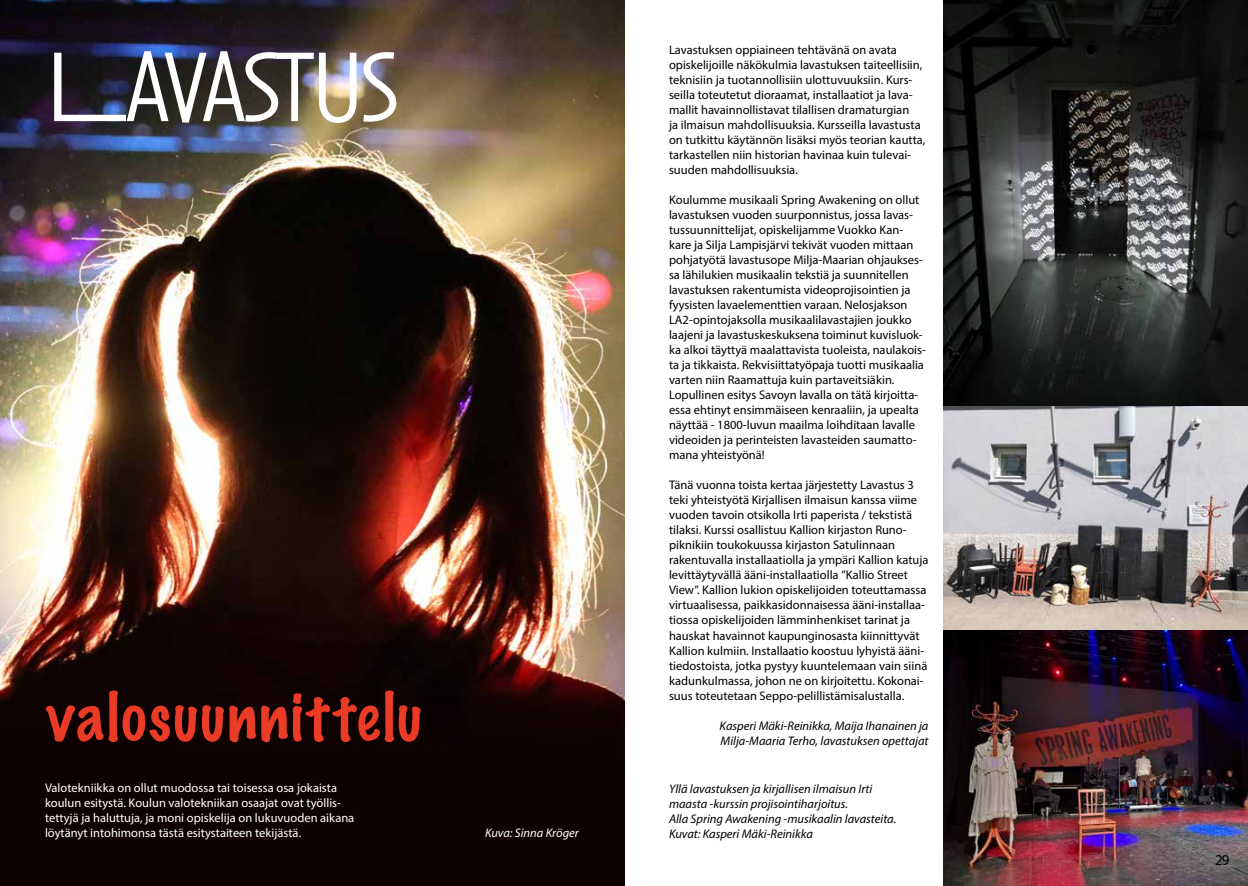
<style>
.page{position:relative;width:1248px;height:886px;background:#fff}
.page>*{position:absolute;margin:0;border:0;box-sizing:border-box;transform-origin:0 0}
.t1{font:300 101.5px "Anisette Std";letter-spacing:-.06em;color:#fff}
.t2{font:100 60px "Marker Felt";letter-spacing:.04em;color:#ea3b26}
.t3{font:15px "Myriad Pro";color:#000}
.t4{font:12.5px/15px "Myriad Pro";color:#000}
.t5{font:italic 12.5px/15px "Myriad Pro";color:#000}
.t6{font:12.5px/15px "Myriad Pro";color:#fff}
.t7{font:italic 12.5px "Myriad Pro";color:#fff}
</style>
<div class="page">
<div style="left:0;top:105px;width:624px;height:781px;background:#0f0101"></div>
<img style="left:0;top:0;width:624px;height:719px">
<img style="left:943px;top:405px;width:304px;height:481px">
<img style="left:943px;top:0;width:304px;height:405px">
<h1 class="t1" style="left:45px;top:33px;width:356px">LAVASTUS</h1>
<h2 class="t2" style="left:47px;top:669px;width:376px">valosuunnittelu</h2>
<p class="t6" style="left:45px;top:780px;width:311px">Valotekniikka on ollut muodossa tai toisessa osa jokaista koulun esitystä. Koulun valotekniikan osaajat ovat työllis&shy;tettyjä ja haluttuja, ja moni opiskelija on lukuvuoden aikana löytänyt intohimonsa tästä esitystaiteen tekijästä.</p>
<p class="t7" style="left:485px;top:825px;width:95px">Kuva: Sinna Kröger</p>
<p class="t4" style="left:669px;top:42px;width:258px">Lavastuksen oppiaineen tehtävänä on avata opiskelijoille näkökulmia lavastuksen taiteellisiin, teknisiin ja tuotannollisiin ulottuvuuksiin. Kurs&shy;seilla toteutetut dioraamat, installaatiot ja lava&shy;mallit havainnollistavat tilallisen dramaturgian<br>ja ilmaisun mahdollisuuksia. Kursseilla lavastusta on tutkittu käytännön lisäksi myös teorian kautta, tarkastellen niin historian havinaa kuin tulevai&shy;suuden mahdollisuuksia.</p>
<p class="t4" style="left:669px;top:192px;width:258px">Koulumme musikaali Spring Awakening on ollut lavastuksen vuoden suurponnistus, jossa lavas&shy;tussuunnittelijat, opiskelijamme Vuokko Kan&shy;kare ja Silja Lampisjärvi tekivät vuoden mittaan pohjatyötä lavastusope Milja-Maarian ohjaukses&shy;sa lähilukien musikaalin tekstiä ja suunnitellen lavastuksen rakentumista videoprojisointien ja fyysisten lavaelementtien varaan. Nelosjakson LA2-opintojaksolla musikaalilavastajien joukko laajeni ja lavastuskeskuksena toiminut kuvisluok&shy;ka alkoi täyttyä maalattavista tuoleista, naulakois&shy;ta ja tikkaista. Rekvisiittatyöpaja tuotti musikaalia varten niin Raamattuja kuin partaveitsiäkin.<br>Lopullinen esitys Savoyn lavalla on tätä kirjoitta&shy;essa ehtinyt ensimmäiseen kenraaliin, ja upealta näyttää - 1800-luvun maailma loihditaan lavalle videoiden ja perinteisten lavasteiden saumatto&shy;mana yhteistyönä!</p>
<p class="t4" style="left:669px;top:477px;width:261px">Tänä vuonna toista kertaa järjestetty Lavastus 3 teki yhteistyötä Kirjallisen ilmaisun kanssa viime vuoden tavoin otsikolla Irti paperista / tekstistä tilaksi. Kurssi osallistuu Kallion kirjaston Runo&shy;piknikiin toukokuussa kirjaston Satulinnaan rakentuvalla installaatiolla ja ympäri Kallion katuja levittäytyvällä ääni-installaatiolla ”Kallio Street View”. Kallion lukion opiskelijoiden toteuttamassa virtuaalisessa, paikkasidonnaisessa ääni-installaa&shy;tiossa opiskelijoiden lämminhenkiset tarinat ja hauskat havainnot kaupunginosasta kiinnittyvät Kallion kulmiin. Installaatio koostuu lyhyistä ääni&shy;tiedostoista, jotka pystyy kuuntelemaan vain siinä kadunkulmassa, johon ne on kirjoitettu. Kokonai&shy;suus toteutetaan Seppo-pelillistämisalustalla.</p>
<p class="t5" style="left:719px;top:717px;width:210px">Kasperi Mäki-Reinikka, Maija Ihanainen ja</p>
<p class="t5" style="left:720px;top:732px;width:209px">Milja-Maaria Terho, lavastuksen opettajat</p>
<p class="t5" style="left:669px;top:781px;width:229px">Yllä lavastuksen ja kirjallisen ilmaisun Irti maasta -kurssin projisointiharjoitus.<br>Alla Spring Awakening -musikaalin lavasteita.<br>Kuvat: Kasperi Mäki-Reinikka</p>
<p class="t3" style="left:1214px;top:851px;width:16px">29</p>
</div>
